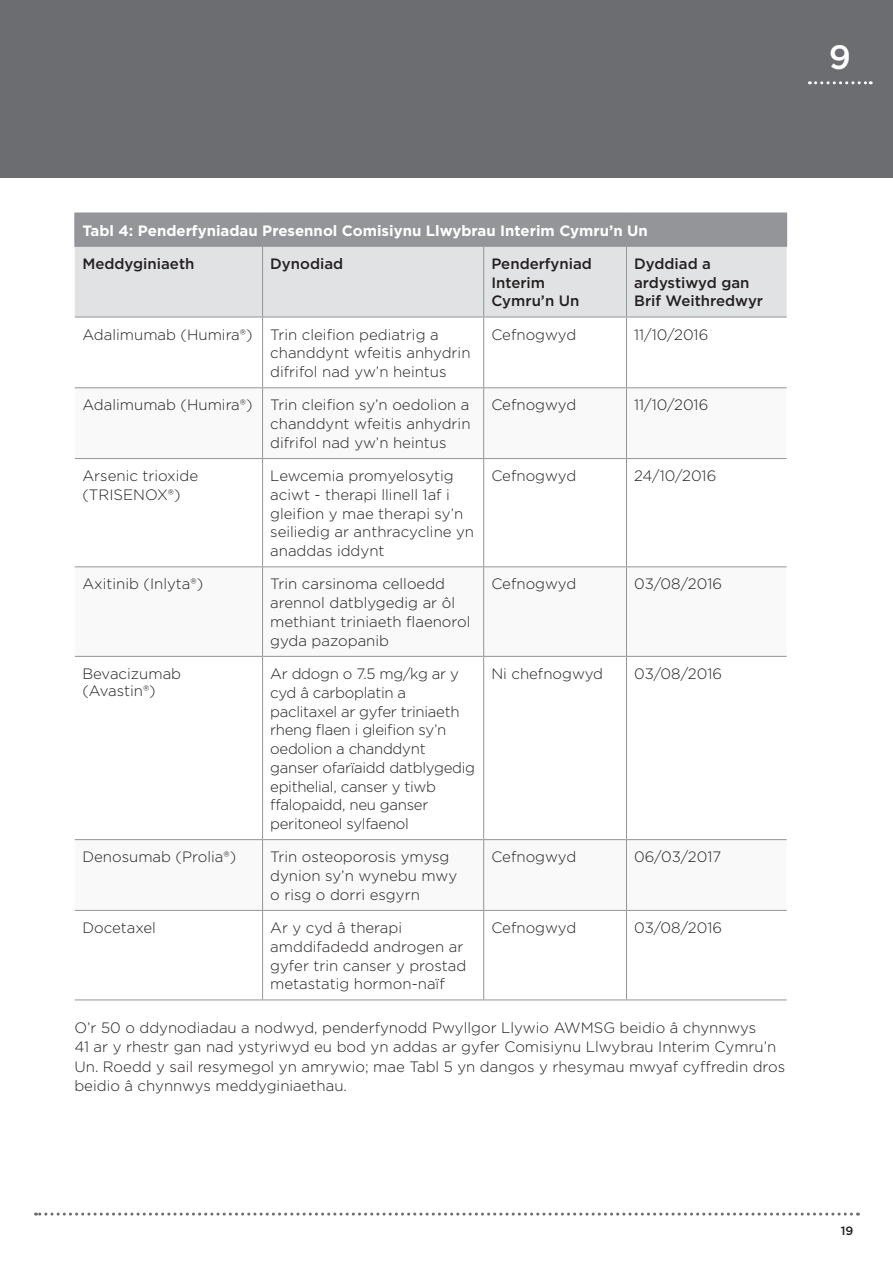
<style>
.page{position:relative;width:893px;height:1263px;background:#fff}
.page>*{position:absolute;margin:0;border:0;box-sizing:border-box;transform-origin:0 0}
.t1{font:500 33.75px "Gotham";color:#fff}
.t2{font:300 15px/18.8px "Gotham";color:#231f20}
.t3{font:300 15px/18.8px "Gotham";letter-spacing:-.02em;color:#231f20}
.t4{font:500 15px/18.8px "Gotham";color:#231f20}
.t5{font:700 15px "Gotham";color:#fff}
.t6{font:500 12px "Gotham";color:#231f20}
</style>
<div class="page">
<div style="left:0;top:0;width:893px;height:178px;background:#6c6d70"></div>
<svg style="left:809px;top:81px;width:62px;height:3px"></svg>
<div style="left:75px;top:213px;width:712px;height:33px;background:#939598"></div>
<div style="left:75px;top:247px;width:712px;height:70px;background:#e1e2e4"></div>
<svg style="left:75px;top:388px;width:712px;height:522px"></svg>
<hr style="left:74px;top:213px;width:1px;height:33px;background:#939598">
<hr style="left:74px;top:246px;width:189px;height:1px;background:#939598">
<hr style="left:263px;top:246px;width:221px;height:1px;background:#939598">
<hr style="left:262px;top:247px;width:1px;height:70px;background:#939598">
<hr style="left:484px;top:246px;width:142px;height:1px;background:#939598">
<hr style="left:483px;top:247px;width:1px;height:70px;background:#939598">
<hr style="left:626px;top:246px;width:161px;height:1px;background:#939598">
<hr style="left:626px;top:247px;width:1px;height:70px;background:#939598">
<hr style="left:75px;top:317px;width:188px;height:1px;background:#939598">
<hr style="left:263px;top:317px;width:221px;height:1px;background:#939598">
<hr style="left:262px;top:317px;width:1px;height:70px;background:#939598">
<hr style="left:484px;top:317px;width:142px;height:1px;background:#939598">
<hr style="left:483px;top:317px;width:1px;height:70px;background:#939598">
<hr style="left:626px;top:317px;width:161px;height:1px;background:#939598">
<hr style="left:626px;top:317px;width:1px;height:70px;background:#939598">
<hr style="left:75px;top:387px;width:188px;height:1px;background:#939598">
<hr style="left:263px;top:387px;width:221px;height:1px;background:#939598">
<hr style="left:262px;top:388px;width:1px;height:70px;background:#939598">
<hr style="left:484px;top:387px;width:142px;height:1px;background:#939598">
<hr style="left:483px;top:388px;width:1px;height:70px;background:#939598">
<hr style="left:626px;top:387px;width:161px;height:1px;background:#939598">
<hr style="left:626px;top:388px;width:1px;height:70px;background:#939598">
<hr style="left:75px;top:458px;width:188px;height:1px;background:#939598">
<hr style="left:263px;top:458px;width:221px;height:1px;background:#939598">
<hr style="left:262px;top:459px;width:1px;height:107px;background:#939598">
<hr style="left:484px;top:458px;width:142px;height:1px;background:#939598">
<hr style="left:483px;top:459px;width:1px;height:107px;background:#939598">
<hr style="left:626px;top:458px;width:161px;height:1px;background:#939598">
<hr style="left:626px;top:459px;width:1px;height:107px;background:#939598">
<hr style="left:75px;top:566px;width:188px;height:1px;background:#939598">
<hr style="left:263px;top:566px;width:221px;height:1px;background:#939598">
<hr style="left:262px;top:567px;width:1px;height:89px;background:#939598">
<hr style="left:484px;top:566px;width:142px;height:1px;background:#939598">
<hr style="left:483px;top:567px;width:1px;height:89px;background:#939598">
<hr style="left:626px;top:566px;width:161px;height:1px;background:#939598">
<hr style="left:626px;top:567px;width:1px;height:89px;background:#939598">
<hr style="left:75px;top:656px;width:188px;height:1px;background:#939598">
<hr style="left:263px;top:656px;width:221px;height:1px;background:#939598">
<hr style="left:262px;top:657px;width:1px;height:182px;background:#939598">
<hr style="left:484px;top:656px;width:142px;height:1px;background:#939598">
<hr style="left:483px;top:657px;width:1px;height:182px;background:#939598">
<hr style="left:626px;top:656px;width:161px;height:1px;background:#939598">
<hr style="left:626px;top:657px;width:1px;height:182px;background:#939598">
<hr style="left:75px;top:839px;width:188px;height:1px;background:#939598">
<hr style="left:263px;top:839px;width:221px;height:1px;background:#939598">
<hr style="left:262px;top:840px;width:1px;height:70px;background:#939598">
<hr style="left:484px;top:839px;width:142px;height:1px;background:#939598">
<hr style="left:483px;top:840px;width:1px;height:70px;background:#939598">
<hr style="left:626px;top:839px;width:161px;height:1px;background:#939598">
<hr style="left:626px;top:840px;width:1px;height:70px;background:#939598">
<hr style="left:75px;top:910px;width:188px;height:1px;background:#939598">
<hr style="left:263px;top:910px;width:221px;height:1px;background:#939598">
<hr style="left:262px;top:911px;width:1px;height:88px;background:#939598">
<hr style="left:484px;top:910px;width:142px;height:1px;background:#939598">
<hr style="left:483px;top:911px;width:1px;height:88px;background:#939598">
<hr style="left:626px;top:910px;width:161px;height:1px;background:#939598">
<hr style="left:626px;top:911px;width:1px;height:88px;background:#939598">
<hr style="left:75px;top:999px;width:188px;height:1px;background:#939598">
<hr style="left:263px;top:999px;width:221px;height:1px;background:#939598">
<hr style="left:484px;top:999px;width:142px;height:1px;background:#939598">
<hr style="left:626px;top:999px;width:161px;height:1px;background:#939598">
<svg style="left:36px;top:1212px;width:815px;height:3px"></svg>
<p class="t1" style="left:829px;top:35px;width:24px">9</p>
<p class="t5" style="left:82px;top:220px;width:567px">Tabl 4: Penderfyniadau Presennol Comisiynu Llwybrau Interim Cymru’n Un</p>
<p class="t4" style="left:82px;top:254px;width:114px">Meddyginiaeth</p>
<p class="t4" style="left:270px;top:254px;width:75px">Dynodiad</p>
<p class="t4" style="left:491px;top:254px;width:102px">Penderfyniad<br>Interim<br>Cymru’n Un</p>
<p class="t4" style="left:634px;top:254px;width:130px">Dyddiad a ardystiwyd gan<br>Brif Weithredwyr</p>
<p class="t2" style="left:82px;top:325px;width:172px">Adalimumab (Humira®)</p>
<p class="t2" style="left:270px;top:325px;width:202px">Trin cleifion pediatrig a chanddynt wfeitis anhydrin difrifol nad yw’n heintus</p>
<p class="t2" style="left:491px;top:325px;width:86px">Cefnogwyd</p>
<p class="t2" style="left:634px;top:325px;width:76px">11/10/2016</p>
<p class="t2" style="left:82px;top:395px;width:172px">Adalimumab (Humira®)</p>
<p class="t2" style="left:270px;top:395px;width:202px;text-align:justify">Trin cleifion sy’n oedolion a chanddynt wfeitis anhydrin difrifol nad yw’n heintus</p>
<p class="t2" style="left:491px;top:395px;width:86px">Cefnogwyd</p>
<p class="t2" style="left:634px;top:395px;width:76px">11/10/2016</p>
<p class="t2" style="left:82px;top:466px;width:117px">Arsenic trioxide (TRISENOX®)</p>
<p class="t2" style="left:270px;top:466px;width:205px">Lewcemia promyelosytig aciwt - therapi llinell 1af i gleifion y mae therapi sy’n seiliedig ar anthracycline yn anaddas iddynt</p>
<p class="t2" style="left:491px;top:466px;width:86px">Cefnogwyd</p>
<p class="t2" style="left:634px;top:466px;width:84px">24/10/2016</p>
<p class="t2" style="left:82px;top:574px;width:122px">Axitinib (Inlyta®)</p>
<p class="t2" style="left:270px;top:574px;width:202px">Trin carsinoma celloedd arennol datblygedig ar ôl methiant triniaeth flaenorol gyda pazopanib</p>
<p class="t2" style="left:491px;top:574px;width:86px">Cefnogwyd</p>
<p class="t2" style="left:634px;top:574px;width:89px">03/08/2016</p>
<p class="t2" style="left:82px;top:665px;width:100px;line-height:16.5px">Bevacizumab (Avastin®)</p>
<p class="t3" style="left:270px;top:664px;width:206px">Ar ddogn o 7.5 mg/kg ar y cyd â carboplatin a paclitaxel ar gyfer triniaeth rheng flaen i gleifion sy’n oedolion a chanddynt ganser ofarïaidd datblygedig epithelial, canser y tiwb ffalopaidd, neu ganser peritoneol sylfaenol</p>
<p class="t2" style="left:491px;top:664px;width:113px">Ni chefnogwyd</p>
<p class="t2" style="left:634px;top:664px;width:89px">03/08/2016</p>
<p class="t2" style="left:82px;top:847px;width:155px">Denosumab (Prolia®)</p>
<p class="t2" style="left:270px;top:847px;width:188px">Trin osteoporosis ymysg dynion sy’n wynebu mwy o risg o dorri esgyrn</p>
<p class="t2" style="left:491px;top:847px;width:86px">Cefnogwyd</p>
<p class="t2" style="left:634px;top:847px;width:89px">06/03/2017</p>
<p class="t2" style="left:82px;top:918px;width:75px">Docetaxel</p>
<p class="t2" style="left:270px;top:918px;width:198px">Ar y cyd â therapi amddifadedd androgen ar gyfer trin canser y prostad metastatig hormon-naïf</p>
<p class="t2" style="left:491px;top:918px;width:86px">Cefnogwyd</p>
<p class="t2" style="left:634px;top:918px;width:89px">03/08/2016</p>
<p class="t2" style="left:74px;top:1017px;width:712px;line-height:19.5px">O’r 50 o ddynodiadau a nodwyd, penderfynodd Pwyllgor Llywio AWMSG beidio â chynnwys<br>41 ar y rhestr gan nad ystyriwyd eu bod yn addas ar gyfer Comisiynu Llwybrau Interim Cymru’n Un. Roedd y sail resymegol yn amrywio; mae Tabl 5 yn dangos y rhesymau mwyaf cyffredin dros beidio â chynnwys meddyginiaethau.</p>
<p class="t6" style="left:841px;top:1223px;width:14px">19</p>
</div>
